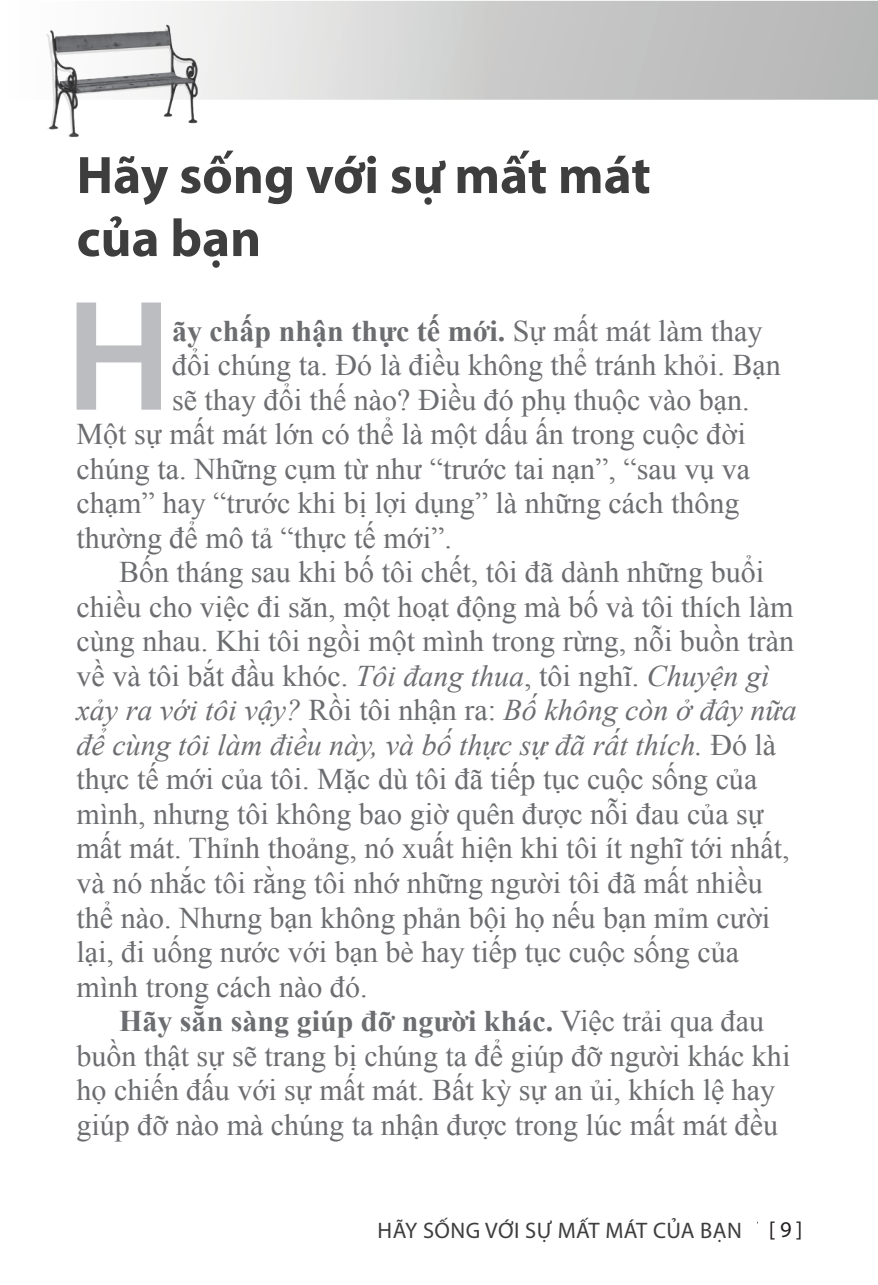
<style>
.page{position:relative;width:878px;height:1285px;background:#fff}
.page>*{position:absolute;margin:0;border:0;box-sizing:border-box;transform-origin:0 0}
.t1{font:600 158.7px "Myriad Pro";color:#bcbdc0}
.t2{font:700 53.1px/63px "Myriad Pro";color:#3e3e3f}
.t3{font:30px "Times New Roman";color:#6c6d70}
.t4{font:italic 30px "Times New Roman";color:#6c6d70}
.t5{font:700 30px "Times New Roman";color:#6c6d70}
.t6{font:22.5px "Myriad Pro";letter-spacing:.02em;color:#3e3e3f}
.s1{font-weight:400}
.s2{font-style:italic}
.s3{font-style:normal}
.s4{color:#231f20}
</style>
<div class="page">
<svg style="left:216px;top:1px;width:662px;height:99px;background:#ccc"></svg>
<img style="left:46px;top:1px;width:170px;height:136px">
<h2 class="t2" style="left:77px;top:142px;width:575px">Hãy sống với sự mất mát của bạn</h2>
<h1 class="t1" style="left:65px;top:255px;width:108px">H</h1>
<p class="t5" style="left:172px;top:310px;width:592px">ãy chấp nhận thực tế mới. <span class="s1">Sự mất mát làm thay</span></p>
<p class="t3" style="left:172px;top:345px;width:610px">đổi chúng ta. Đó là điều không thể tránh khỏi. Bạn</p>
<p class="t3" style="left:172px;top:379px;width:579px">sẽ thay đổi thế nào? Điều đó phụ thuộc vào bạn.</p>
<p class="t3" style="left:77px;top:414px;width:670px">Một sự mất mát lớn có thể là một dấu ấn trong cuộc đời</p>
<p class="t3" style="left:77px;top:448px;width:675px">chúng ta. Những cụm từ như “trước tai nạn”, “sau vụ va</p>
<p class="t3" style="left:77px;top:483px;width:664px">chạm” hay “trước khi bị lợi dụng” là những cách thông</p>
<p class="t3" style="left:77px;top:517px;width:377px">thường để mô tả “thực tế mới”.</p>
<p class="t3" style="left:119px;top:552px;width:646px">Bốn tháng sau khi bố tôi chết, tôi đã dành những buổi</p>
<p class="t3" style="left:77px;top:586px;width:718px">chiều cho việc đi săn, một hoạt động mà bố và tôi thích làm</p>
<p class="t3" style="left:77px;top:621px;width:719px">cùng nhau. Khi tôi ngồi một mình trong rừng, nỗi buồn tràn</p>
<p class="t3" style="left:77px;top:655px;width:694px">về và tôi bắt đầu khóc. <span class="s2">Tôi đang thua</span>, tôi nghĩ. <span class="s2">Chuyện gì</span></p>
<p class="t4" style="left:77px;top:689px;width:721px">xảy ra với tôi vậy? <span class="s3">Rồi tôi nhận ra:</span> Bố không còn ở đây nữa</p>
<p class="t4" style="left:77px;top:724px;width:701px">để cùng tôi làm điều này, và bố thực sự đã rất thích. <span class="s3">Đó là</span></p>
<p class="t3" style="left:77px;top:759px;width:682px">thực tế mới của tôi. Mặc dù tôi đã tiếp tục cuộc sống của</p>
<p class="t3" style="left:77px;top:793px;width:689px">mình, nhưng tôi không bao giờ quên được nỗi đau của sự</p>
<p class="t3" style="left:77px;top:828px;width:714px">mất mát. Thỉnh thoảng, nó xuất hiện khi tôi ít nghĩ tới nhất,</p>
<p class="t3" style="left:77px;top:862px;width:687px">và nó nhắc tôi rằng tôi nhớ những người tôi đã mất nhiều</p>
<p class="t3" style="left:77px;top:897px;width:695px">thể nào. Nhưng bạn không phản bội họ nếu bạn mỉm cười</p>
<p class="t3" style="left:77px;top:931px;width:664px">lại, đi uống nước với bạn bè hay tiếp tục cuộc sống của</p>
<p class="t3" style="left:77px;top:966px;width:292px">mình trong cách nào đó.</p>
<p class="t5" style="left:119px;top:1000px;width:646px">Hãy sẵn sàng giúp đỡ người khác. <span class="s1">Việc trải qua đau</span></p>
<p class="t3" style="left:77px;top:1035px;width:715px">buồn thật sự sẽ trang bị chúng ta để giúp đỡ người khác khi</p>
<p class="t3" style="left:77px;top:1069px;width:700px">họ chiến đấu với sự mất mát. Bất kỳ sự an ủi, khích lệ hay</p>
<p class="t3" style="left:77px;top:1104px;width:703px">giúp đỡ nào mà chúng ta nhận được trong lúc mất mát đều</p>
<p class="t6" style="left:584px;top:1214px;width:220px">MÙA HÈ MẤT MÁT <span class="s4">[ 9 ]</span></p>
<p class="t6" style="left:377px;top:1215px;width:366px">HÃY SỐNG VỚI SỰ MẤT MÁT CỦA BẠN</p>
</div>
